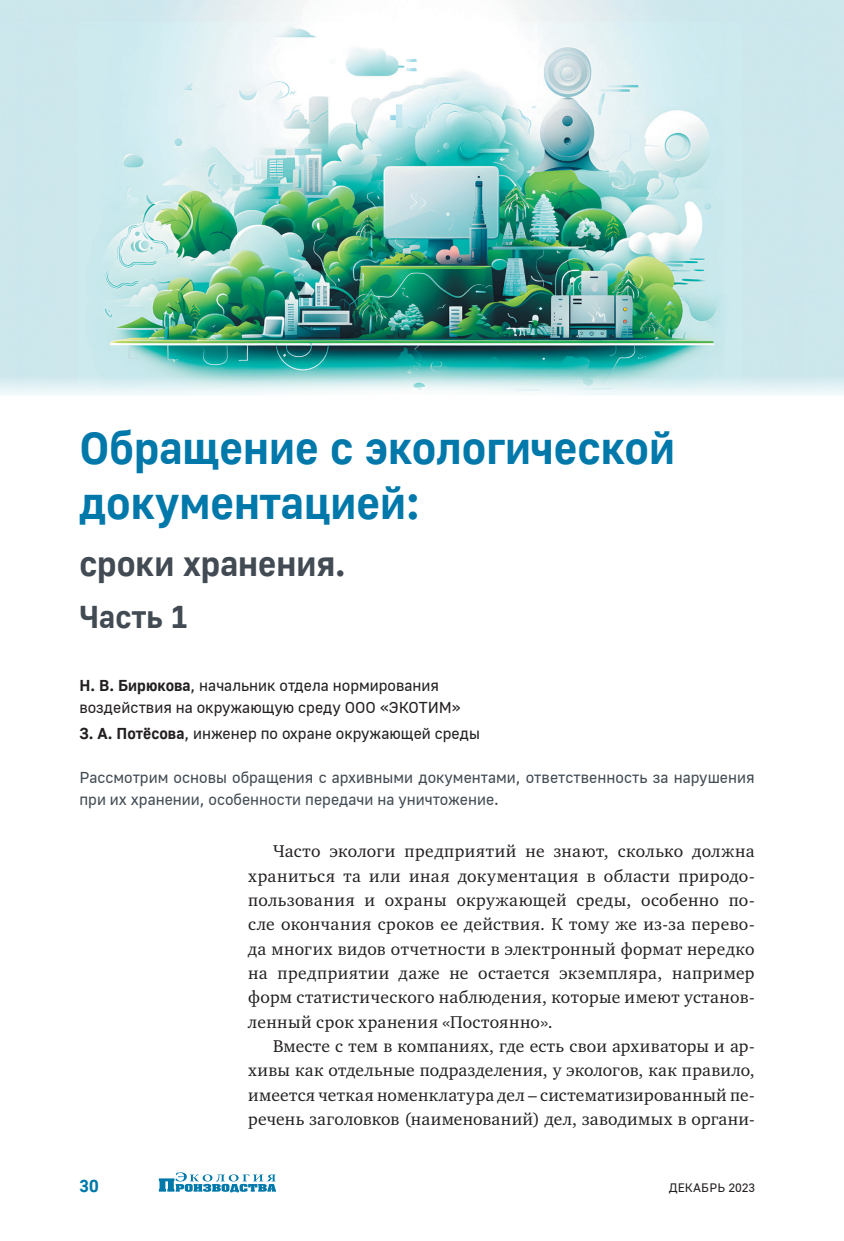
<style>
.page{position:relative;width:844px;height:1241px;background:#fff}
.page>*{position:absolute;margin:0;border:0;box-sizing:border-box;transform-origin:0 0}
.Заголовок{font:700 45.5px/54.6px "Golos UI";color:#0078aa}
.Заголовок-2{font:700 35px "Golos UI";color:#424b53}
.Заголовок-3{font:700 31.5px "Golos UI";color:#424b53}
.Текст{font:17.5px/24.3px "Charter C";letter-spacing:.02em;color:#231f20;text-align:justify}
.t1{font:700 17.5px "Golos UI";color:#0078aa}
.Автор{font:15.75px/21.9px "Golos UI";color:#231f20}
.ЛИД{font:15.75px/21.9px "Golos UI";color:#424b53}
.t2{font:12.25px "Golos UI";letter-spacing:.01em;color:#231f20}
.s1{font-weight:700}
</style>
<div class="page">
<img style="left:0;top:0;width:843px;height:395px">
<svg style="left:159px;top:1172px;width:117px;height:20px"></svg>
<p class="Заголовок" style="left:79px;top:420px;width:597px">Обращение с экологической документацией:</p>
<p class="Заголовок-2" style="left:79px;top:543px;width:268px">сроки хранения.</p>
<p class="Заголовок-3" style="left:79px;top:599px;width:110px">Часть 1</p>
<p class="Автор" style="left:79px;top:674px;width:383px"><span class="s1">Н. В. Бирюкова</span>, начальник отдела нормирования воздействия на окружающую среду ООО «ЭКОТИМ»</p>
<p class="Автор" style="left:79px;top:722px;width:402px"><span class="s1">З. А. Потëсова</span>, инженер по охране окружающей среды</p>
<p class="ЛИД" style="left:79px;top:766px;width:676px">Рассмотрим основы обращения с архивными документами, ответственность за нарушения при их хранении, особенности передачи на уничтожение.</p>
<p class="Текст" style="left:248px;top:839px;width:508px;text-indent:25px">Часто экологи предприятий не знают, сколько должна храниться та или иная документация в области природо&shy;пользования и охраны окружающей среды, особенно по&shy;сле окончания сроков ее действия. К тому же из-за перево&shy;да многих видов отчетности в электронный формат нередко на предприятии даже не остается экземпляра, например форм статистического наблюдения, которые имеют установ&shy;ленный срок хранения «Постоянно».</p>
<p class="Текст" style="left:248px;top:1033px;width:507px;text-indent:25px">Вместе с тем в компаниях, где есть свои архиваторы и ар&shy;хивы как отдельные подразделения, у экологов, как правило, имеется четкая номенклатура дел – систематизированный пе&shy;речень заголовков (наименований) дел, заводимых в органи-</p>
<p class="t1" style="left:79px;top:1175px;width:21px">30</p>
<p class="t2" style="left:668px;top:1180px;width:88px">ДЕКАБРЬ 2023</p>
</div>
